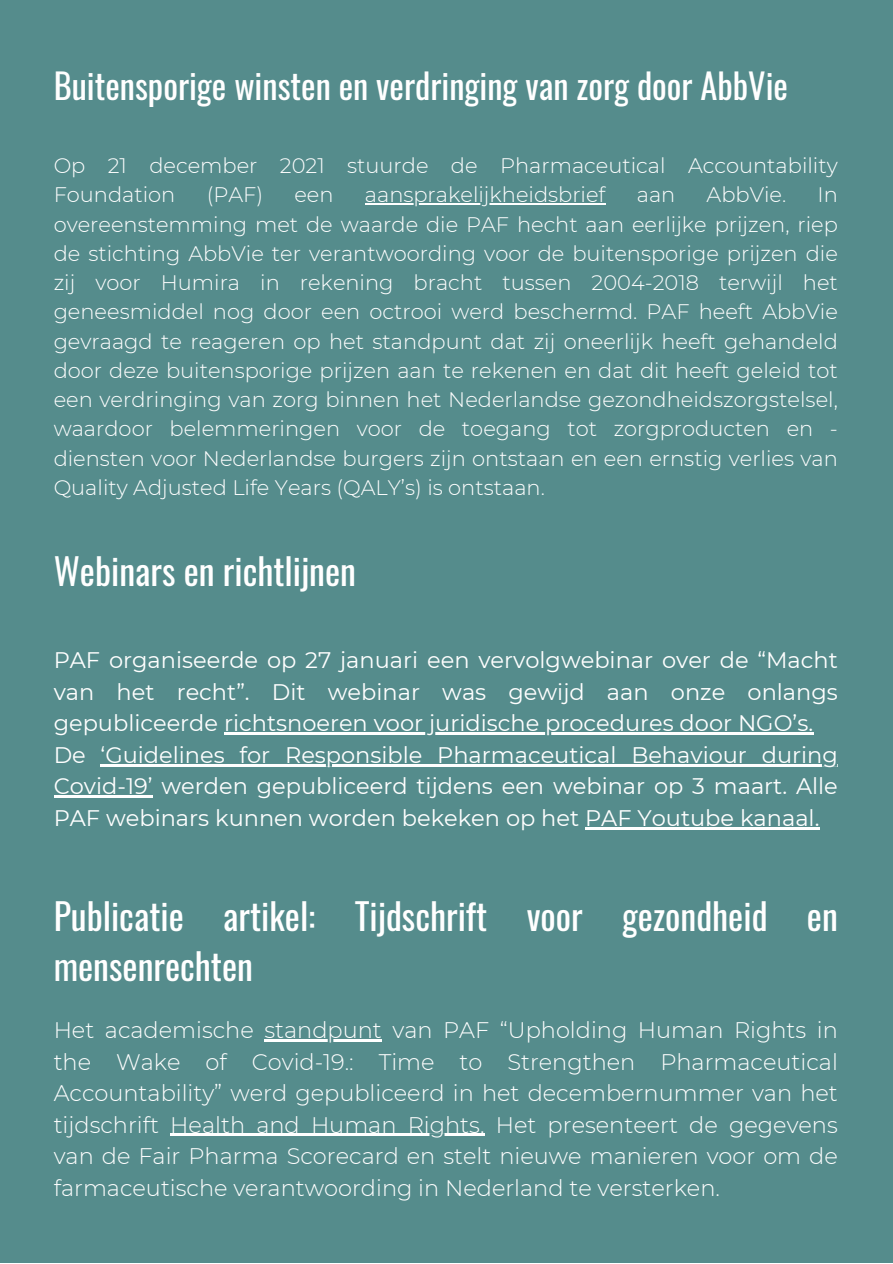
<style>
.page{position:relative;width:893px;height:1264px;background:#fff}
.page>*{position:absolute;margin:0;border:0;box-sizing:border-box;transform-origin:0 0}
.t1{font:36px/49.5px "Oswald";color:#fff}
.t2{font:34.5px "Oswald";color:#fff}
.t3{font:22.5px/31.5px "Montserrat";color:#fff;text-align:justify}
.t4{font:300 22.5px/31.5px "Montserrat";color:#fff;text-align:justify}
.t5{font:300 21px/29.2px "Montserrat";color:#fff}
</style>
<div class="page">
<div style="left:0;top:0;width:892px;height:1262px;background:#558c8c"></div>
<hr style="left:365px;top:203px;width:240px;height:2px;background:#fff">
<hr style="left:224px;top:732px;width:589px;height:2px;background:#fff">
<hr style="left:101px;top:764px;width:736px;height:2px;background:#fff">
<hr style="left:54px;top:795px;width:99px;height:2px;background:#fff">
<hr style="left:585px;top:827px;width:234px;height:2px;background:#fff">
<hr style="left:264px;top:1039px;width:118px;height:2px;background:#fff">
<hr style="left:170px;top:1133px;width:314px;height:2px;background:#fff">
<p class="t2" style="left:54px;top:59px;width:736px">Buitensporige winsten en verdringing van zorg door AbbVie</p>
<p class="t5" style="left:54px;top:151px;width:785px">Op 21 december 2021 stuurde de Pharmaceutical Accountability<br>Foundation</p>
<p class="t5" style="left:207px;top:180px;width:58px">(PAF)</p>
<p class="t5" style="left:294px;top:180px;width:41px">een</p>
<p class="t5" style="left:365px;top:180px;width:242px">aansprakelijkheidsbrief</p>
<p class="t5" style="left:636px;top:180px;width:40px">aan</p>
<p class="t5" style="left:706px;top:180px;width:81px">AbbVie.</p>
<p class="t5" style="left:54px;top:180px;width:785px;text-align:justify;text-indent:763px">In overeenstemming met de waarde die PAF hecht aan eerlijke prijzen, riep de stichting AbbVie ter verantwoording voor de buitensporige prijzen die zij voor Humira in rekening bracht tussen 2004-2018 terwijl het geneesmiddel nog door een octrooi werd beschermd. PAF heeft AbbVie gevraagd te reageren op het standpunt dat zij oneerlijk heeft gehandeld door deze buitensporige prijzen aan te rekenen en dat dit heeft geleid tot een verdringing van zorg binnen het Nederlandse gezondheidszorgstelsel, waardoor belemmeringen voor de toegang tot zorgproducten en - diensten voor Nederlandse burgers zijn ontstaan en een ernstig verlies van Quality Adjusted Life Years (QALY’s) is ontstaan.</p>
<p class="t1" style="left:54px;top:545px;width:304px">Webinars en richtlijnen</p>
<p class="t3" style="left:54px;top:644px;width:785px">PAF organiseerde op 27 januari een vervolgwebinar over de “Macht van het recht”. Dit webinar was gewijd aan onze onlangs gepubliceerde richtsnoeren voor juridische procedures door NGO’s.</p>
<p class="t3" style="left:54px;top:739px;width:785px">De ‘Guidelines for Responsible Pharmaceutical Behaviour during Covid-19’ werden gepubliceerd tijdens een webinar op 3 maart. Alle PAF webinars kunnen worden bekeken op het PAF Youtube kanaal.</p>
<p class="t1" style="left:54px;top:890px;width:785px">Publicatie artikel: Tijdschrift voor gezondheid en mensenrechten</p>
<p class="t4" style="left:54px;top:1014px;width:785px">Het academische standpunt van PAF “Upholding Human Rights in the Wake of Covid-19.: Time to Strengthen Pharmaceutical Accountability” werd gepubliceerd in het decembernummer van het tijdschrift Health and Human Rights. Het presenteert de gegevens van de Fair Pharma Scorecard en stelt nieuwe manieren voor om de farmaceutische verantwoording in Nederland te versterken.</p>
</div>
